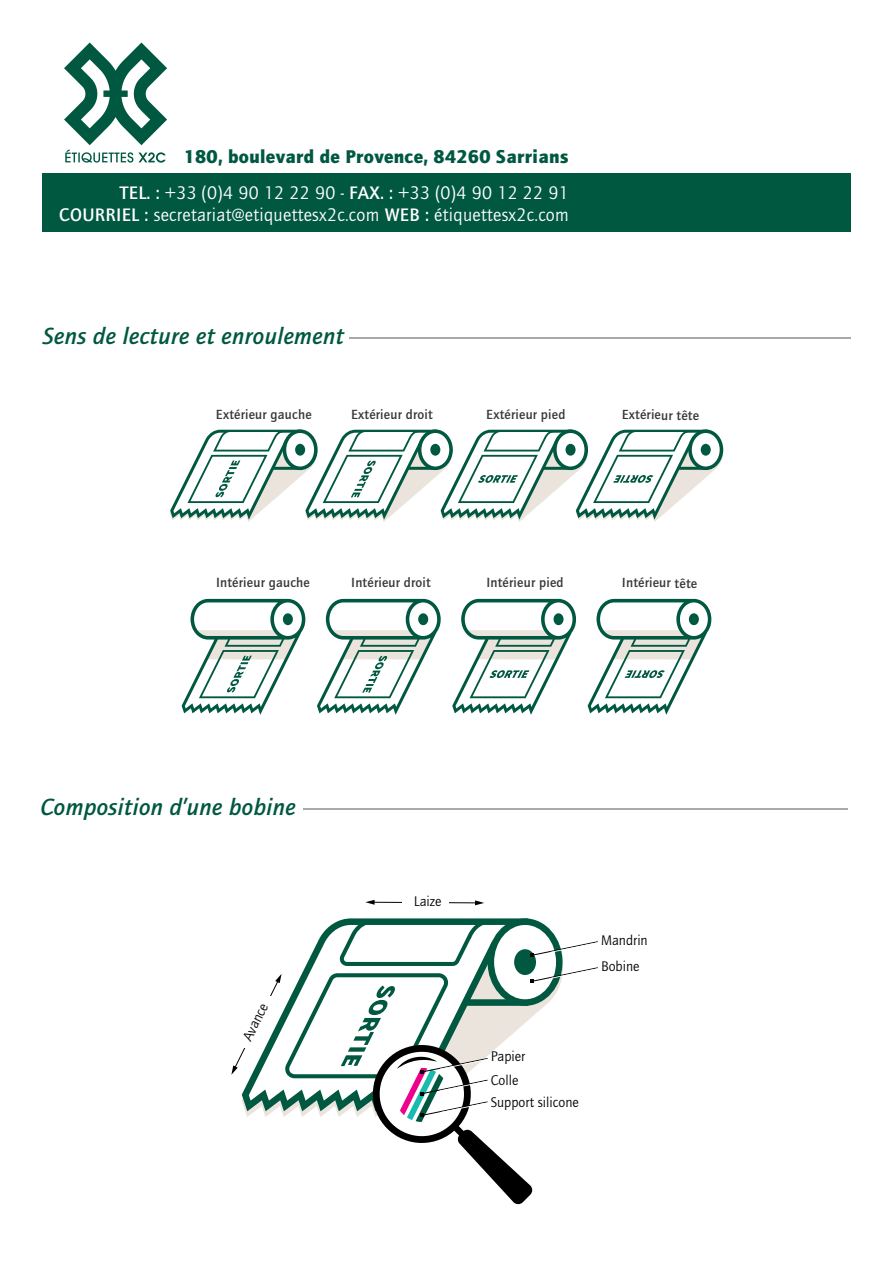
<style>
.page{position:relative;width:893px;height:1263px;background:#fff}
.page>*{position:absolute;margin:0;border:0;box-sizing:border-box;transform-origin:0 0}
.t1{font:italic 700 24px "Quay Itc T";letter-spacing:.015em;color:#005840}
.t2{font:900 19.05px "Quay Itc T";letter-spacing:.015em;color:#005840}
.t3{font:18.75px/22.5px "Quay Itc T";letter-spacing:.015em;color:#fff;text-align:right}
.t4{font:14.4px/22px "Quay Itc T";color:#050504}
.t5{font:700 13.8px "Quay Itc T";letter-spacing:.015em;color:#373838}
.s1{font-weight:700}
</style>
<div class="page">
<hr style="left:349px;top:337px;width:502px;height:2px;background:#a8a9ad">
<hr style="left:304px;top:808px;width:544px;height:2px;background:#a8a9ad">
<div style="left:43px;top:173px;width:808px;height:58px;background:#005840"></div>
<svg style="left:64px;top:43px;width:103px;height:120px"></svg>
<svg style="left:365px;top:900px;width:119px;height:5px"></svg>
<div style="left:402px;top:875px;width:47px;height:46px;background:#fff"></div>
<svg style="left:231px;top:918px;width:367px;height:287px"></svg>
<svg style="left:170px;top:429px;width:553px;height:93px"></svg>
<svg style="left:182px;top:599px;width:123px;height:116px"></svg>
<svg style="left:317px;top:599px;width:124px;height:116px"></svg>
<svg style="left:452px;top:599px;width:124px;height:116px"></svg>
<svg style="left:588px;top:599px;width:123px;height:116px"></svg>
<h2 class="t2" style="left:184px;top:145px;width:386px">180, boulevard de Provence, 84260 Sarrians</h2>
<h3 class="t3" style="left:59px;top:181px;width:511px"><span class="s1">TEL. :</span> +33 (0)4 90 12 22 90 - <span class="s1">FAX. :</span> +33 (0)4 90 12 22 91<br><span class="s1">COURRIEL :</span> secretariat@etiquettesx2c.com <span class="s1">WEB :</span> étiquettesx2c.com</h3>
<h1 class="t1" style="left:43px;top:322px;width:302px">Sens de lecture et enroulement</h1>
<p class="t5" style="left:216px;top:407px;width:97px">Extérieur gauche</p>
<p class="t5" style="left:351px;top:407px;width:83px">Extérieur droit</p>
<p class="t5" style="left:486px;top:407px;width:81px">Extérieur pied</p>
<p class="t5" style="left:622px;top:406px;width:79px;rotate:1deg">Extérieur tête</p>
<p class="t5" style="left:216px;top:575px;width:95px">Intérieur gauche</p>
<p class="t5" style="left:351px;top:575px;width:81px">Intérieur droit</p>
<p class="t5" style="left:486px;top:575px;width:79px">Intérieur pied</p>
<p class="t5" style="left:622px;top:574px;width:77px;rotate:1deg">Intérieur tête</p>
<h1 class="t1" style="left:40px;top:793px;width:257px">Composition d’une bobine</h1>
<p class="t4" style="left:236px;top:1035px;width:41px;rotate:-64deg">Avance</p>
<p class="t4" style="left:414px;top:890px;width:29px">Laize</p>
<p class="t4" style="left:601px;top:926px;width:48px;line-height:26.1px">Mandrin<br>Bobine</p>
<p class="t4" style="left:491px;top:1045px;width:36px">Papier</p>
<p class="t4" style="left:491px;top:1069px;width:90px">Colle<br>Support silicone</p>
</div>
